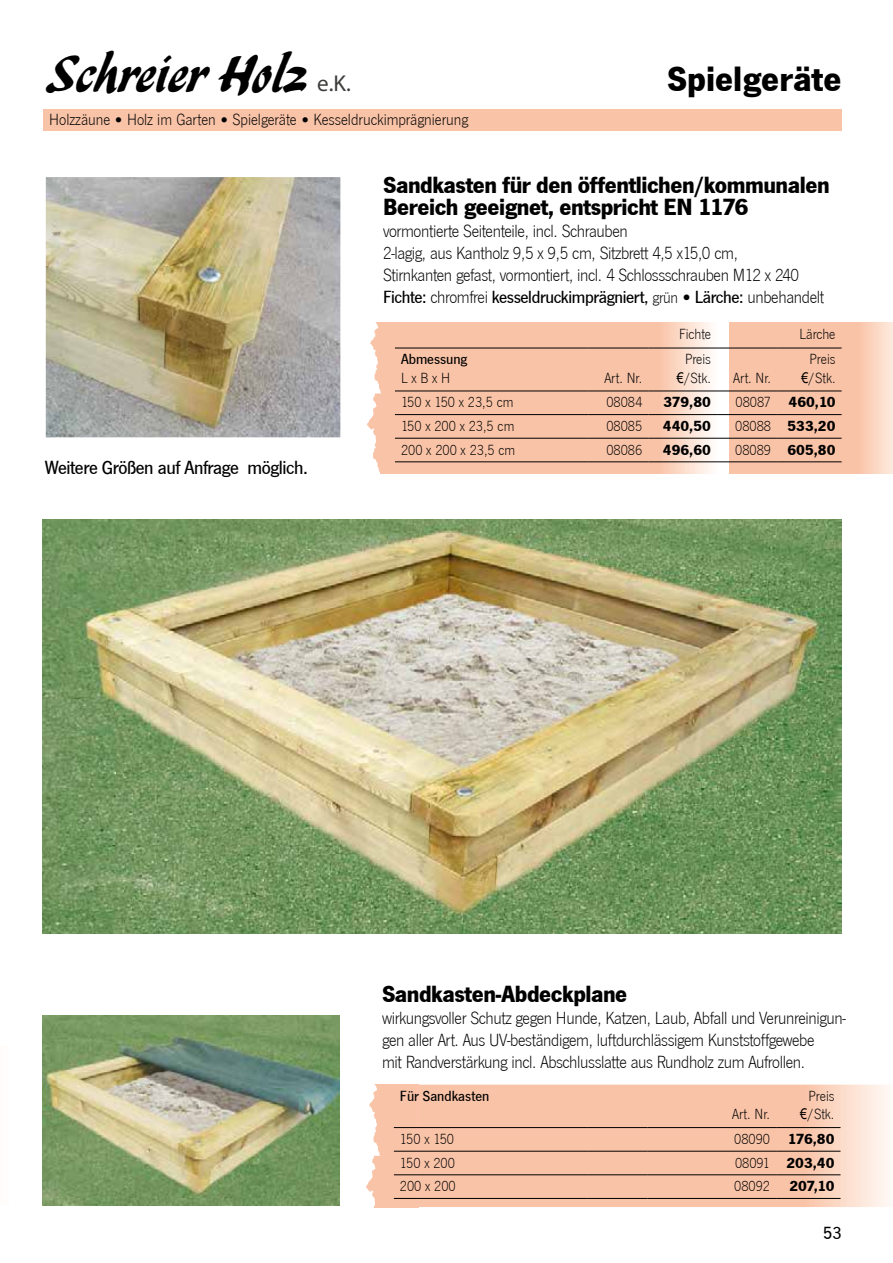
<style>
.page{position:relative;width:893px;height:1263px;background:#fff}
.page>*{position:absolute;margin:0;border:0;box-sizing:border-box;transform-origin:0 0}
.t1{font:700 49.35px "Sayer Esprit BQ";color:#000}
.t2{font:36.3px "News Gothic T Bold";color:#000}
.t3{font:24.3px/22.6px "News Gothic T Bold";letter-spacing:-.02em;color:#000}
.t4{font:19.65px "News Gothic T Medium";letter-spacing:-.02em;color:#000}
.t5{font:18.15px/21.8px "News Gothic T Light";letter-spacing:-.02em;color:#000}
.t6{font:18.15px "News Gothic T Medium";letter-spacing:-.02em;color:#000}
.t7{font:16.65px "News Gothic T Light";color:#000}
.t8{font:15.15px/18.1px "News Gothic T Light";color:#000;text-align:center}
.t9{font:15.15px "News Gothic T Bold";color:#000}
.t10{font:15.15px "News Gothic T Medium";color:#000}
.s1{font-family:"Frutiger CE";font-size:22.95px;color:#fff}
.s2{font-family:"Frutiger CE";font-size:22.95px;color:#3c3c3b}
.s3{font-family:"Calibri"}
.s4{font-family:"News Gothic T Light"}
.s5{font-family:"News Gothic T Light";font-size:16.65px}
.s6{font-family:"Arial Narrow"}
</style>
<div class="page">
<div style="left:43px;top:110px;width:799px;height:21px;background:#f9c3a7"></div>
<div style="left:0;top:1047px;width:8px;height:158px;background:#fffcfa"></div>
<svg style="left:730px;top:322px;width:163px;height:151px;background:#f7c5ab"></svg>
<img style="left:367px;top:322px;width:52px;height:151px">
<svg style="left:419px;top:322px;width:297px;height:151px;background:#f6c6ad"></svg>
<img style="left:366px;top:1084px;width:51px;height:123px">
<svg style="left:417px;top:1084px;width:472px;height:123px;background:#f8c7ad"></svg>
<hr style="left:395px;top:348px;width:193px;height:1px;background:#000">
<hr style="left:588px;top:348px;width:60px;height:1px;background:#000">
<hr style="left:648px;top:348px;width:69px;height:1px;background:#000">
<hr style="left:717px;top:348px;width:60px;height:1px;background:#000">
<hr style="left:777px;top:348px;width:65px;height:1px;background:#000">
<hr style="left:395px;top:391px;width:193px;height:1px;background:#000">
<hr style="left:588px;top:391px;width:60px;height:1px;background:#000">
<hr style="left:648px;top:391px;width:69px;height:1px;background:#000">
<hr style="left:717px;top:391px;width:60px;height:1px;background:#000">
<hr style="left:777px;top:391px;width:65px;height:1px;background:#000">
<hr style="left:395px;top:414px;width:193px;height:1px;background:#000">
<hr style="left:588px;top:414px;width:60px;height:1px;background:#000">
<hr style="left:648px;top:414px;width:69px;height:1px;background:#000">
<hr style="left:717px;top:414px;width:60px;height:1px;background:#000">
<hr style="left:777px;top:414px;width:65px;height:1px;background:#000">
<hr style="left:395px;top:438px;width:193px;height:1px;background:#000">
<hr style="left:588px;top:438px;width:60px;height:1px;background:#000">
<hr style="left:648px;top:438px;width:69px;height:1px;background:#000">
<hr style="left:717px;top:438px;width:60px;height:1px;background:#000">
<hr style="left:777px;top:438px;width:65px;height:1px;background:#000">
<hr style="left:395px;top:461px;width:193px;height:1px;background:#000">
<hr style="left:588px;top:461px;width:60px;height:1px;background:#000">
<hr style="left:648px;top:461px;width:69px;height:1px;background:#000">
<hr style="left:717px;top:461px;width:60px;height:1px;background:#000">
<hr style="left:777px;top:461px;width:65px;height:1px;background:#000">
<hr style="left:394px;top:1127px;width:193px;height:1px;background:#000">
<hr style="left:587px;top:1127px;width:60px;height:1px;background:#000">
<hr style="left:647px;top:1127px;width:69px;height:1px;background:#000">
<hr style="left:716px;top:1127px;width:60px;height:1px;background:#000">
<hr style="left:776px;top:1127px;width:64px;height:1px;background:#000">
<hr style="left:394px;top:1151px;width:193px;height:1px;background:#000">
<hr style="left:587px;top:1151px;width:60px;height:1px;background:#000">
<hr style="left:647px;top:1151px;width:69px;height:1px;background:#000">
<hr style="left:716px;top:1151px;width:60px;height:1px;background:#000">
<hr style="left:776px;top:1151px;width:64px;height:1px;background:#000">
<hr style="left:394px;top:1174px;width:193px;height:1px;background:#000">
<hr style="left:587px;top:1174px;width:60px;height:1px;background:#000">
<hr style="left:647px;top:1174px;width:69px;height:1px;background:#000">
<hr style="left:716px;top:1174px;width:60px;height:1px;background:#000">
<hr style="left:776px;top:1174px;width:64px;height:1px;background:#000">
<hr style="left:394px;top:1198px;width:193px;height:1px;background:#000">
<hr style="left:587px;top:1198px;width:60px;height:1px;background:#000">
<hr style="left:647px;top:1198px;width:69px;height:1px;background:#000">
<hr style="left:716px;top:1198px;width:60px;height:1px;background:#000">
<hr style="left:776px;top:1198px;width:64px;height:1px;background:#000">
<img style="left:43px;top:1016px;width:296px;height:189px">
<img style="left:43px;top:519px;width:799px;height:415px">
<img style="left:47px;top:178px;width:292px;height:258px">
<div style="left:43px;top:174px;width:300px;height:266px;border:3px solid #fff"></div>
<h1 class="t1" style="left:47px;top:41px;width:305px">Schreier Holz <span class="s1">e.K</span><span class="s2">.</span></h1>
<p class="t7" style="left:49px;top:110px;width:420px">Holzzäune <span class="s3">•</span> Holz im Garten <span class="s3">•</span> Spielgeräte <span class="s3">•</span> Kesseldruckimprägnierung</p>
<h2 class="t2" style="left:667px;top:58px;width:176px">Spielgeräte</h2>
<h3 class="t3" style="left:383px;top:173px;width:448px">Sandkasten für den öffentlichen/kommunalen<br>Bereich geeignet, entspricht EN 1176</h3>
<p class="t5" style="left:383px;top:220px;width:417px">vormontierte Seitenteile, incl. Schrauben<br>2-lagig, aus Kantholz 9,5 x 9,5 cm, Sitzbrett 4,5 x15,0 cm,<br>Stirnkanten gefast, vormontiert, incl. 4 Schlossschrauben M12 x 240</p>
<p class="t6" style="left:383px;top:286px;width:443px">Fichte: <span class="s4">chromfrei</span> kesseldruckimprägniert, <span class="s5">grün</span> <span class="s3">•</span> Lärche: <span class="s4">unbehandelt</span></p>
<p class="t10" style="left:401px;top:350px;width:68px">Abmessung</p>
<p class="t8" style="left:401px;top:368px;width:51px">L x B x H</p>
<p class="t8" style="left:604px;top:368px;width:39px">Art. Nr.</p>
<p class="t8" style="left:679px;top:324px;width:33px">Fichte</p>
<p class="t8" style="left:799px;top:324px;width:38px">Lärche</p>
<p class="t8" style="left:677px;top:350px;width:36px">Preis <span class="s6">€</span>/Stk.</p>
<p class="t8" style="left:733px;top:368px;width:39px">Art. Nr.</p>
<p class="t8" style="left:801px;top:350px;width:36px">Preis <span class="s6">€</span>/Stk.</p>
<p class="t4" style="left:45px;top:455px;width:264px">Weitere Größen auf Anfrage möglich.</p>
<p class="t8" style="left:401px;top:393px;width:114px">150 x 150 x 23,5 cm</p>
<p class="t8" style="left:606px;top:393px;width:37px">08084</p>
<p class="t9" style="left:663px;top:393px;width:49px">379,80</p>
<p class="t9" style="left:736px;top:393px;width:101px"><span class="s4">08087</span> 460,10</p>
<p class="t8" style="left:401px;top:417px;width:115px">150 x 200 x 23,5 cm</p>
<p class="t8" style="left:606px;top:417px;width:37px">08085</p>
<p class="t9" style="left:663px;top:417px;width:50px">440,50</p>
<p class="t9" style="left:735px;top:417px;width:102px"><span class="s4">08088</span> 533,20</p>
<p class="t8" style="left:401px;top:440px;width:116px">200 x 200 x 23,5 cm</p>
<p class="t8" style="left:606px;top:440px;width:37px">08086</p>
<p class="t9" style="left:663px;top:441px;width:50px">496,60</p>
<p class="t9" style="left:735px;top:441px;width:102px"><span class="s4">08089</span> 605,80</p>
<h3 class="t3" style="left:382px;top:982px;width:247px">Sandkasten-Abdeckplane</h3>
<p class="t5" style="left:382px;top:1007px;width:465px">wirkungsvoller Schutz gegen Hunde, Katzen, Laub, Abfall und Verunreinigun&shy;gen aller Art. Aus UV-beständigem, luftdurchlässigem Kunststoffgewebe<br>mit Randverstärkung incl. Abschlusslatte aus Rundholz zum Aufrollen.</p>
<p class="t10" style="left:400px;top:1087px;width:91px">Für Sandkasten</p>
<p class="t8" style="left:732px;top:1105px;width:39px">Art. Nr.</p>
<p class="t8" style="left:800px;top:1087px;width:36px">Preis <span class="s6">€</span>/Stk.</p>
<p class="t8" style="left:400px;top:1129px;width:56px">150 x 150</p>
<p class="t9" style="left:734px;top:1130px;width:102px"><span class="s4">08090</span> 176,80</p>
<p class="t8" style="left:400px;top:1153px;width:56px">150 x 200</p>
<p class="t9" style="left:735px;top:1153px;width:101px"><span class="s4">08091</span> 203,40</p>
<p class="t8" style="left:400px;top:1177px;width:57px">200 x 200</p>
<p class="t8" style="left:734px;top:1177px;width:37px">08092</p>
<p class="t9" style="left:789px;top:1177px;width:47px">207,10</p>
<p class="t6" style="left:823px;top:1222px;width:20px">53</p>
</div>
